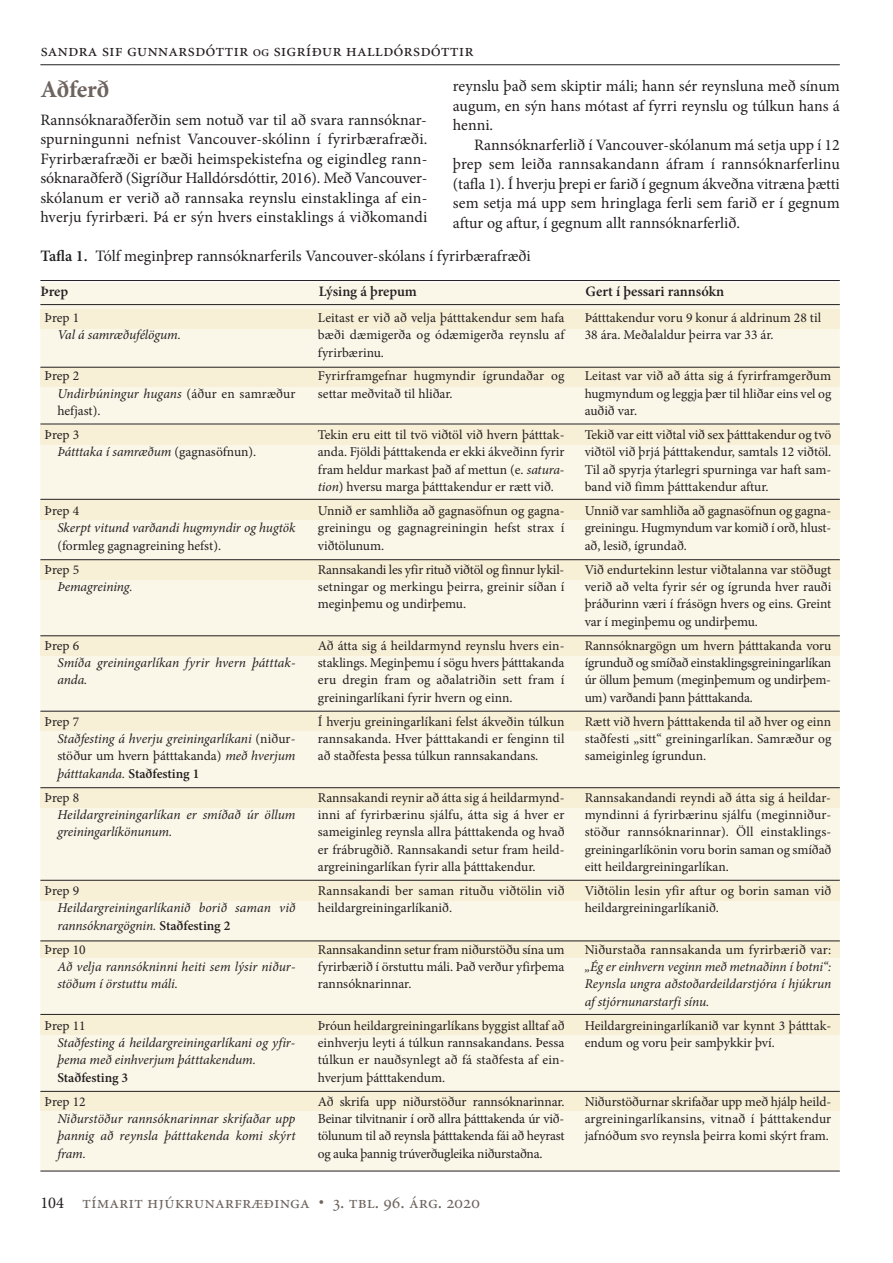
<style>
.page{position:relative;width:893px;height:1263px;background:#fff}
.page>*{position:absolute;margin:0;border:0;box-sizing:border-box;transform-origin:0 0}
.t1{font:700 24px "Minion Pro";letter-spacing:-.01em;color:#6e645f}
.t2{font:18px "Minion Regular SC";color:#231f20}
.t3{font:18px "Minion Regular SC";color:#6e645f}
.t4{font:15.9px/19.5px "Minion Pro";color:#231f20;text-align:justify}
.t5{font:600 14.4px "Minion Pro";color:#231f20}
.t6{font:13.5px/17.4px "Minion Pro";color:#231f20;text-align:justify}
.t7{font:italic 13.5px/17.4px "Minion Pro";letter-spacing:-.005em;color:#231f20}
.t8{font:600 13.5px "Minion Pro";color:#231f20}
.s1{font-size:15px}
.s2{font-weight:600;color:#232122}
.s3{font-style:italic}
.s4{font-style:normal}
.s5{font-weight:600;font-style:normal}
.s6{font-family:"Minion Pro";font-size:16.5px;color:#231f20}
</style>
<div class="page">
<div style="left:40px;top:282px;width:800px;height:888px;background:#faf6e8"></div>
<div style="left:40px;top:310px;width:800px;height:19px;background:#f7efd6"></div>
<div style="left:40px;top:368px;width:800px;height:19px;background:#f7efd6"></div>
<div style="left:40px;top:425px;width:800px;height:19px;background:#f7efd6"></div>
<div style="left:40px;top:500px;width:800px;height:19px;background:#f7efd6"></div>
<div style="left:40px;top:560px;width:800px;height:19px;background:#f7efd6"></div>
<div style="left:40px;top:637px;width:800px;height:19px;background:#f7efd6"></div>
<div style="left:40px;top:712px;width:800px;height:19px;background:#f7efd6"></div>
<div style="left:40px;top:788px;width:800px;height:19px;background:#f7efd6"></div>
<div style="left:40px;top:881px;width:800px;height:19px;background:#f7efd6"></div>
<div style="left:40px;top:940px;width:800px;height:18px;background:#f7efd6"></div>
<div style="left:40px;top:1015px;width:800px;height:19px;background:#f7efd6"></div>
<div style="left:40px;top:1091px;width:800px;height:19px;background:#f7efd6"></div>
<hr style="left:40px;top:64px;width:800px;height:1px;background:#231f20">
<hr style="left:40px;top:280px;width:800px;height:1px;background:#231f20">
<hr style="left:40px;top:304px;width:800px;height:1px;background:#231f20">
<hr style="left:40px;top:367px;width:800px;height:1px;background:#231f20">
<hr style="left:40px;top:424px;width:800px;height:1px;background:#231f20">
<hr style="left:40px;top:499px;width:800px;height:1px;background:#231f20">
<hr style="left:40px;top:559px;width:800px;height:1px;background:#231f20">
<hr style="left:40px;top:635px;width:800px;height:1px;background:#231f20">
<hr style="left:40px;top:711px;width:800px;height:1px;background:#231f20">
<hr style="left:40px;top:787px;width:800px;height:1px;background:#231f20">
<hr style="left:40px;top:880px;width:800px;height:1px;background:#231f20">
<hr style="left:40px;top:941px;width:800px;height:1px;background:#231f20">
<hr style="left:40px;top:1014px;width:800px;height:1px;background:#231f20">
<hr style="left:40px;top:1091px;width:800px;height:1px;background:#231f20">
<hr style="left:40px;top:1170px;width:800px;height:1px;background:#231f20">
<h2 class="t2" style="left:40px;top:43px;width:435px">sandra sif gunnarsdóttir <span class="s1">og</span> sigríður halldórsdóttir</h2>
<h1 class="t1" style="left:40px;top:80px;width:70px">Aðferð</h1>
<p class="t4" style="left:40px;top:112px;width:388px">Rannsóknaraðferðin sem notuð var til að svara rannsóknar&shy;spurningunni nefnist Vancouver-skólinn í fyrirbærafræði.<br>Fyrirbærafræði er bæði heimspekistefna og eigindleg rann&shy;sóknaraðferð (Sigríður Halldórsdóttir, 2016). Með Vancouver&shy;skólanum er verið að rannsaka reynslu einstaklinga af ein&shy;hverju fyrirbæri. Þá er sýn hvers einstaklings á viðkomandi</p>
<p class="t4" style="left:453px;top:78px;width:388px">reynslu það sem skiptir máli; hann sér reynsluna með sínum augum, en sýn hans mótast af fyrri reynslu og túlkun hans á henni.</p>
<p class="t4" style="left:453px;top:136px;width:388px;text-indent:21px">Rannsóknarferlið í Vancouver-skólanum má setja upp í 12 þrep sem leiða rannsakandann áfram í rannsóknarferlinu (tafla 1). Í hverju þrepi er farið í gegnum ákveðna vitræna þætti sem setja má upp sem hringlaga ferli sem farið er í gegnum aftur og aftur, í gegnum allt rannsóknarferlið.</p>
<p class="t4" style="left:40px;top:247px;width:492px"><span class="s2">Tafla 1.</span> Tólf meginþrep rannsóknarferils Vancouver-skólans í fyrirbærafræði</p>
<p class="t5" style="left:40px;top:286px;width:29px">Þrep</p>
<p class="t5" style="left:319px;top:286px;width:99px">Lýsing á þrepum</p>
<p class="t5" style="left:586px;top:286px;width:140px">Gert í þessari rannsókn</p>
<p class="t6" style="left:45px;top:310px;width:36px">Þrep 1</p>
<p class="t7" style="left:57px;top:327px;width:125px">Val á samræðufélögum.</p>
<p class="t6" style="left:57px;top:369px;width:240px;text-align:left;text-indent:-13px">Þrep 2<br><span class="s3">Undirbúningur hugans</span> (áður en samræður hefjast).</p>
<p class="t6" style="left:57px;top:427px;width:200px;text-indent:-13px">Þrep 3<br><span class="s3">Þátttaka í samræðum</span> (gagnasöfnun).</p>
<p class="t6" style="left:45px;top:503px;width:36px">Þrep 4</p>
<p class="t7" style="left:57px;top:521px;width:240px">Skerpt vitund varðandi hugmyndir og hugtök</p>
<p class="t6" style="left:45px;top:535px;width:178px;line-height:23.9px;text-indent:13px">(formleg gagnagreining hefst).<br>Þrep 5</p>
<p class="t7" style="left:57px;top:579px;width:77px">Þemagreining.</p>
<p class="t6" style="left:45px;top:638px;width:36px">Þrep 6</p>
<p class="t7" style="left:57px;top:655px;width:240px">Smíða greiningarlíkan fyrir hvern þátttak&shy;anda.</p>
<p class="t7" style="left:57px;top:714px;width:240px;text-indent:-13px"><span class="s4">Þrep 7<br></span>Staðfesting á hverju greiningarlíkani <span class="s4">(niður&shy;stöður um hvern þátttakanda)</span> með hverjum þátttakanda. <span class="s5">Staðfesting 1</span></p>
<p class="t6" style="left:45px;top:790px;width:36px">Þrep 8</p>
<p class="t7" style="left:57px;top:807px;width:240px">Heildargreiningarlíkan er smíðað úr öllum greiningarlíkönunum<span class="s4">.</span></p>
<p class="t6" style="left:45px;top:883px;width:36px">Þrep 9</p>
<p class="t7" style="left:57px;top:900px;width:240px">Heildargreiningarlíkanið borið saman við rannsóknargögnin. <span class="s5">Staðfesting 2</span></p>
<p class="t6" style="left:45px;top:942px;width:43px">Þrep 10</p>
<p class="t7" style="left:57px;top:959px;width:240px">Að velja rannsókninni heiti sem lýsir niður&shy;stöðum í örstuttu máli.</p>
<p class="t6" style="left:45px;top:1018px;width:43px">Þrep 11</p>
<p class="t7" style="left:57px;top:1035px;width:240px">Staðfesting á heildargreiningarlíkani og yfir&shy;þema með einhverjum þátttakendum.</p>
<p class="t8" style="left:57px;top:1072px;width:72px">Staðfesting 3</p>
<p class="t6" style="left:45px;top:1094px;width:43px">Þrep 12</p>
<p class="t7" style="left:57px;top:1111px;width:240px;text-align:justify">Niðurstöður rannsóknarinnar skrifaðar upp þannig að reynsla þátttakenda komi skýrt fram.</p>
<p class="t6" style="left:318px;top:310px;width:248px">Leitast er við að velja þátttakendur sem hafa bæði dæmigerða og ódæmigerða reynslu af fyrirbærinu.</p>
<p class="t6" style="left:318px;top:369px;width:248px">Fyrirframgefnar hugmyndir ígrundaðar og settar meðvitað til hliðar.</p>
<p class="t6" style="left:318px;top:427px;width:248px">Tekin eru eitt til tvö viðtöl við hvern þátttak&shy;anda. Fjöldi þátttakenda er ekki ákveðinn fyrir fram heldur markast það af mettun (e. <span class="s3">satura&shy;tion</span>) hversu marga þátttakendur er rætt við.</p>
<p class="t6" style="left:318px;top:503px;width:248px">Unnið er samhliða að gagnasöfnun og gagna&shy;greiningu og gagnagreiningin hefst strax í viðtölunum.</p>
<p class="t6" style="left:318px;top:562px;width:248px">Rannsakandi les yfir rituð viðtöl og finnur lykil&shy;setningar og merkingu þeirra, greinir síðan í meginþemu og undirþemu.</p>
<p class="t6" style="left:318px;top:638px;width:248px">Að átta sig á heildarmynd reynslu hvers ein&shy;staklings. Meginþemu í sögu hvers þátttakanda eru dregin fram og aðalatriðin sett fram í greiningarlíkani fyrir hvern og einn.</p>
<p class="t6" style="left:318px;top:714px;width:248px">Í hverju greiningarlíkani felst ákveðin túlkun rannsakanda. Hver þátttakandi er fenginn til að staðfesta þessa túlkun rannsakandans.</p>
<p class="t6" style="left:318px;top:790px;width:248px">Rannsakandi reynir að átta sig á heildarmynd&shy;inni af fyrirbærinu sjálfu, átta sig á hver er sameiginleg reynsla allra þátttakenda og hvað er frábrugðið. Rannsakandi setur fram heild&shy;argreiningarlíkan fyrir alla þátttakendur.</p>
<p class="t6" style="left:318px;top:883px;width:248px">Rannsakandi ber saman rituðu viðtölin við heildargreiningarlíkanið.</p>
<p class="t6" style="left:318px;top:942px;width:248px">Rannsakandinn setur fram niðurstöðu sína um fyrirbærið í örstuttu máli. Það verður yfirþema rannsóknarinnar.</p>
<p class="t6" style="left:318px;top:1018px;width:248px">Þróun heildargreiningarlíkans byggist alltaf að einhverju leyti á túlkun rannsakandans. Þessa túlkun er nauðsynlegt að fá staðfesta af ein&shy;hverjum þátttakendum.</p>
<p class="t6" style="left:318px;top:1094px;width:248px">Að skrifa upp niðurstöður rannsóknarinnar.<br>Beinar tilvitnanir í orð allra þátttakenda úr við&shy;tölunum til að reynsla þátttakenda fái að heyrast og auka þannig trúverðugleika niðurstaðna.</p>
<h2 class="t3" style="left:40px;top:1195px;width:441px"><span class="s6">104</span> tímarit hjúkrunarfræðinga • 3. tbl. 96. árg. 2020</h2>
<p class="t6" style="left:585px;top:310px;width:238px">Þátttakendur voru 9 konur á aldrinum 28 til<br>38 ára. Meðalaldur þeirra var 33 ár.</p>
<p class="t6" style="left:585px;top:369px;width:248px">Leitast var við að átta sig á fyrirframgerðum hugmyndum og leggja þær til hliðar eins vel og auðið var.</p>
<p class="t6" style="left:585px;top:427px;width:248px">Tekið var eitt viðtal við sex þátttakendur og tvö viðtöl við þrjá þátttakendur, samtals 12 viðtöl.<br>Til að spyrja ýtarlegri spurninga var haft sam&shy;band við fimm þátttakendur aftur.</p>
<p class="t6" style="left:585px;top:503px;width:248px">Unnið var samhliða að gagnasöfnun og gagna&shy;greiningu. Hugmyndum var komið í orð, hlust&shy;að, lesið, ígrundað.</p>
<p class="t6" style="left:585px;top:562px;width:248px">Við endurtekinn lestur viðtalanna var stöðugt verið að velta fyrir sér og ígrunda hver rauði þráðurinn væri í frásögn hvers og eins. Greint var í meginþemu og undirþemu.</p>
<p class="t6" style="left:585px;top:638px;width:248px">Rannsóknargögn um hvern þátttakanda voru ígrunduð og smíðað einstaklingsgreiningarlíkan úr öllum þemum (meginþemum og undirþem&shy;um) varðandi þann þátttakanda.</p>
<p class="t6" style="left:585px;top:714px;width:248px">Rætt við hvern þátttakenda til að hver og einn staðfesti „sitt“ greiningarlíkan. Samræður og sameiginleg ígrundun.</p>
<p class="t6" style="left:585px;top:790px;width:248px">Rannsakandandi reyndi að átta sig á heildar&shy;myndinni á fyrirbærinu sjálfu (meginniður&shy;stöður rannsóknarinnar). Öll einstaklings&shy;greiningarlíkönin voru borin saman og smíðað eitt heildargreiningarlíkan.</p>
<p class="t6" style="left:585px;top:883px;width:248px">Viðtölin lesin yfir aftur og borin saman við heildargreiningarlíkanið.</p>
<p class="t6" style="left:585px;top:942px;width:248px">Niðurstaða rannsakanda um fyrirbærið var:</p>
<p class="t7" style="left:585px;top:959px;width:248px;text-align:justify">„Ég er einhvern veginn með metnaðinn í botni“:<br>Reynsla ungra aðstoðardeildarstjóra í hjúkrun af stjórnunarstarfi sínu.</p>
<p class="t6" style="left:585px;top:1018px;width:248px">Heildargreiningarlíkanið var kynnt 3 þátttak&shy;endum og voru þeir samþykkir því.</p>
<p class="t6" style="left:585px;top:1094px;width:248px">Niðurstöðurnar skrifaðar upp með hjálp heild&shy;argreiningarlíkansins, vitnað í þátttakendur jafnóðum svo reynsla þeirra komi skýrt fram.</p>
</div>
